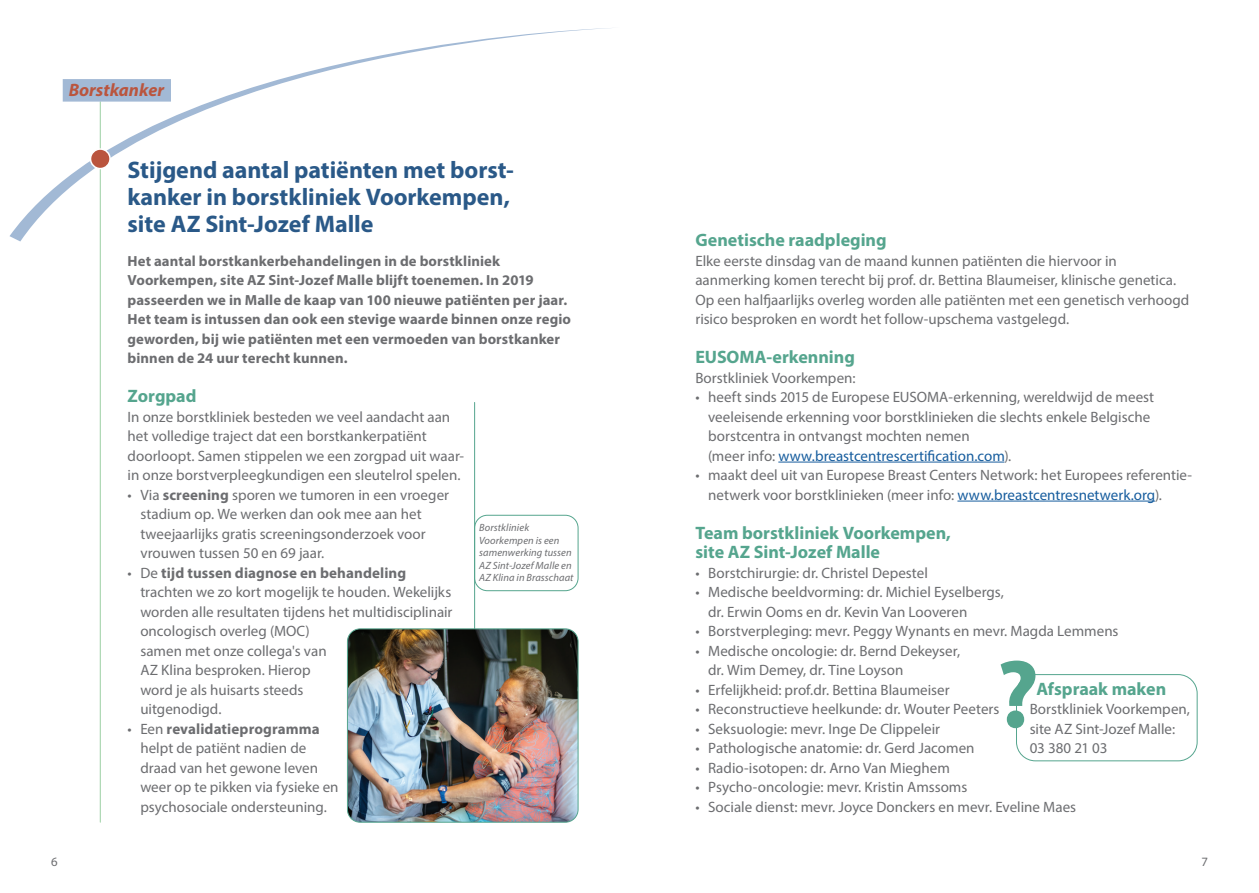
<style>
.page{position:relative;width:1259px;height:893px;background:#fff}
.page>*{position:absolute;margin:0;border:0;box-sizing:border-box;transform-origin:0 0}
.t1{font:700 24px/27px "Myriad Pro";letter-spacing:-.005em;color:#2a5988}
.t2{font:700 18px/19.5px "Myriad Pro";color:#55a58e}
.t3{font:italic 700 18px "Myriad Pro";color:#ba553e}
.t4{font:15px/19.5px "Myriad Pro";color:#6c6d70}
.t5{font:700 14.7px/19.5px "Myriad Pro";letter-spacing:.005em;color:#6c6d70}
.t6{font:12.75px "Myriad Pro";color:#6c6d70}
.t7{font:italic 10.5px/12.6px "Myriad Pro";letter-spacing:.01em;color:#6c6d70}
.s1{font-weight:700}
.s2{color:#175d9e}
</style>
<div class="page">
<div style="left:474px;top:515px;width:104px;height:76px;border:1px solid #55a58e;border-radius:13px"></div>
<hr style="left:474px;top:402px;width:1px;height:292px;background:#55a58e">
<hr style="left:100px;top:102px;width:1px;height:720px;background:#9bcfa3">
<svg style="left:10px;top:28px;width:601px;height:213px"></svg>
<div style="left:91px;top:149px;width:19px;height:20px;background:#ba553e;border-radius:50%"></div>
<div style="left:90px;top:148px;width:21px;height:21px;border:2px solid #fff;border-radius:50%"></div>
<div style="left:63px;top:79px;width:108px;height:23px;background:#a2b9d5;border:2px solid #a2b9d5"></div>
<hr style="left:778px;top:462px;width:226px;height:1px;background:#175d9e">
<hr style="left:957px;top:501px;width:198px;height:1px;background:#175d9e">
<img style="left:347px;top:629px;width:231px;height:193px">
<div style="left:347px;top:628px;width:231px;height:195px;border:1px solid #55a58e;border-radius:13px"></div>
<div style="left:1016px;top:674px;width:181px;height:87px;border:1px solid #55a58e;border-radius:19px"></div>
<svg style="left:1000px;top:661px;width:35px;height:67px"></svg>
<p class="t3" style="left:69px;top:78px;width:97px">Borstkanker</p>
<h1 class="t1" style="left:128px;top:155px;width:388px">Stijgend aantal patiënten met borst&shy;kanker in borstkliniek Voorkempen, site AZ Sint-Jozef Malle</h1>
<p class="t5" style="left:128px;top:250px;width:445px">Het aantal borstkankerbehandelingen in de borstkliniek Voorkempen, site AZ Sint-Jozef Malle blijft toenemen. In 2019 passeerden we in Malle de kaap van 100 nieuwe patiënten per jaar.<br>Het team is intussen dan ook een stevige waarde binnen onze regio geworden, bij wie patiënten met een vermoeden van borstkanker binnen de 24 uur terecht kunnen.</p>
<p class="t2" style="left:128px;top:386px;width:70px">Zorgpad</p>
<p class="t4" style="left:128px;top:407px;width:338px">In onze borstkliniek besteden we veel aandacht aan het volledige traject dat een borstkankerpatiënt doorloopt. Samen stippelen we een zorgpad uit waar&shy;in onze borstverpleegkundigen een sleutelrol spelen.</p>
<p class="t4" style="left:140px;top:485px;width:310px;text-indent:-13px">• Via <span class="s1">screening</span> sporen we tumoren in een vroeger stadium op. We werken dan ook mee aan het tweejaarlijks gratis screeningsonderzoek voor vrouwen tussen 50 en 69 jaar.</p>
<p class="t4" style="left:140px;top:563px;width:314px;text-indent:-13px">• De <span class="s1">tijd tussen diagnose en behandeling </span>trachten we zo kort mogelijk te houden. Wekelijks worden alle resultaten tijdens het multidisciplinair oncologisch overleg (MOC)<br>samen met onze collega's van<br>AZ Klina besproken. Hierop<br>word je als huisarts steeds<br>uitgenodigd.</p>
<p class="t4" style="left:140px;top:719px;width:200px;text-indent:-13px">• Een <span class="s1">revalidatieprogramma </span>helpt de patiënt nadien de draad van het gewone leven weer op te pikken via fysieke en psychosociale ondersteuning.</p>
<p class="t7" style="left:479px;top:521px;width:96px">Borstkliniek<br>Voorkempen is een samenwerking tussen<br>AZ Sint-Jozef Malle en<br>AZ Klina in Brasschaat</p>
<p class="t2" style="left:695px;top:230px;width:193px">Genetische raadpleging</p>
<p class="t4" style="left:695px;top:251px;width:495px">Elke eerste dinsdag van de maand kunnen patiënten die hiervoor in aanmerking komen terecht bij prof. dr. Bettina Blaumeiser, klinische genetica.<br>Op een halfjaarlijks overleg worden alle patiënten met een genetisch verhoogd risico besproken en wordt het follow-upschema vastgelegd.</p>
<p class="t2" style="left:695px;top:347px;width:161px">EUSOMA-erkenning</p>
<p class="t4" style="left:695px;top:368px;width:162px">Borstkliniek Voorkempen:</p>
<p class="t4" style="left:708px;top:387px;width:447px;text-indent:-13px">• heeft sinds 2015 de Europese EUSOMA-erkenning, wereldwijd de meest veeleisende erkenning voor borstklinieken die slechts enkele Belgische borstcentra in ontvangst mochten nemen<br>(meer info: <span class="s2">www.breastcentrescertification.com</span>).</p>
<p class="t4" style="left:708px;top:465px;width:485px;text-indent:-13px">• maakt deel uit van Europese Breast Centers Network: het Europees referentie&shy;netwerk voor borstklinieken (meer info: <span class="s2">www.breastcentresnetwerk.org</span>).</p>
<p class="t2" style="left:695px;top:522px;width:257px">Team borstkliniek Voorkempen, site AZ Sint-Jozef Malle</p>
<p class="t4" style="left:695px;top:563px;width:234px">• Borstchirurgie: dr. Christel Depestel</p>
<p class="t4" style="left:708px;top:582px;width:297px;text-indent:-13px">• Medische beeldvorming: dr. Michiel Eyselbergs, dr. Erwin Ooms en dr. Kevin Van Looveren</p>
<p class="t4" style="left:695px;top:621px;width:425px">• Borstverpleging: mevr. Peggy Wynants en mevr. Magda Lemmens</p>
<p class="t4" style="left:708px;top:641px;width:253px;text-indent:-13px">• Medische oncologie: dr. Bernd Dekeyser, dr. Wim Demey, dr. Tine Loyson</p>
<p class="t4" style="left:695px;top:680px;width:256px">• Erfelijkheid: prof.dr. Bettina Blaumeiser</p>
<p class="t4" style="left:695px;top:699px;width:306px">• Reconstructieve heelkunde: dr. Wouter Peeters</p>
<p class="t4" style="left:695px;top:719px;width:246px">• Seksuologie: mevr. Inge De Clippeleir</p>
<p class="t4" style="left:695px;top:738px;width:281px">• Pathologische anatomie: dr. Gerd Jacomen</p>
<p class="t4" style="left:695px;top:758px;width:256px">• Radio-isotopen: dr. Arno Van Mieghem</p>
<p class="t4" style="left:695px;top:777px;width:273px">• Psycho-oncologie: mevr. Kristin Amssoms</p>
<p class="t4" style="left:695px;top:797px;width:382px">• Sociale dienst: mevr. Joyce Donckers en mevr. Eveline Maes</p>
<p class="t2" style="left:1036px;top:678px;width:131px">Afspraak maken</p>
<p class="t4" style="left:1029px;top:699px;width:162px">Borstkliniek Voorkempen, site AZ Sint-Jozef Malle:<br>03 380 21 03</p>
<p class="t6" style="left:51px;top:854px;width:8px">6</p>
<p class="t6" style="left:1201px;top:854px;width:8px">7</p>
</div>
